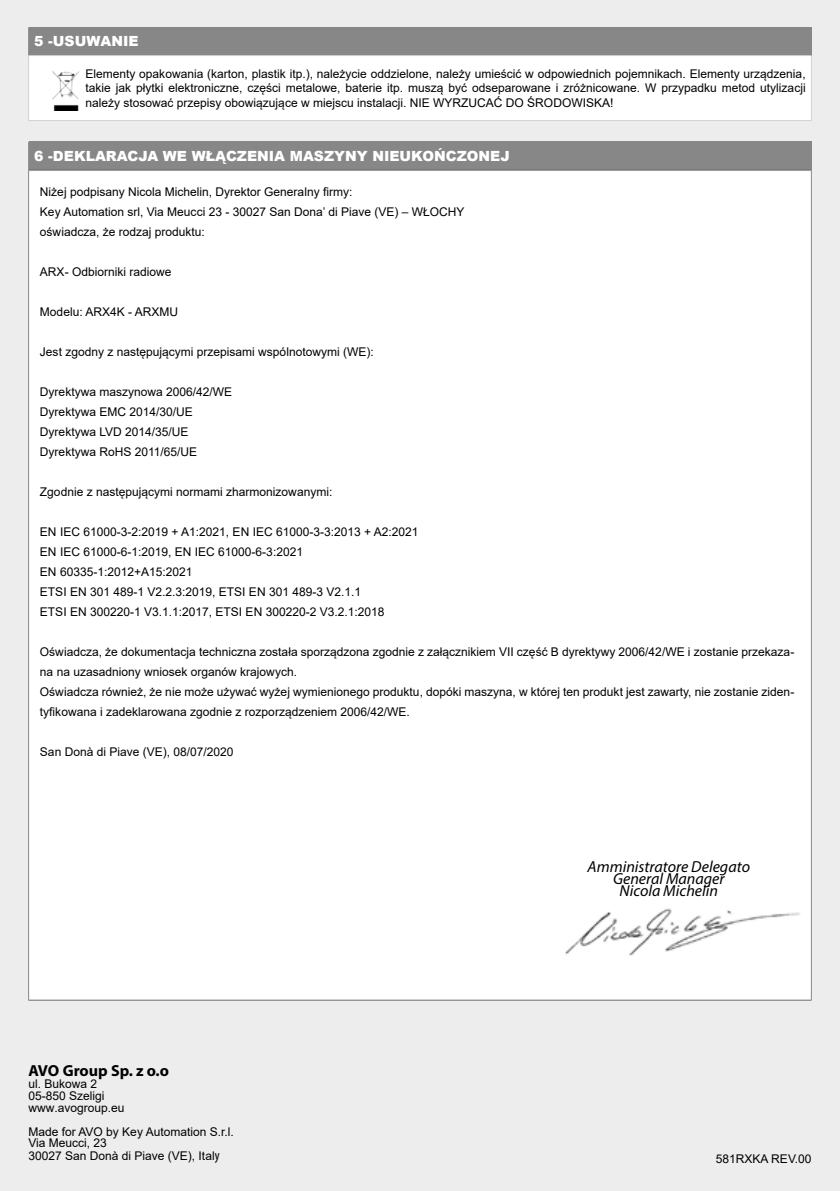
<style>
.page{position:relative;width:840px;height:1191px;background:#fff}
.page>*{position:absolute;margin:0;border:0;box-sizing:border-box;transform-origin:0 0}
.t1{font:italic 16px/12px "Myriad Pro";color:#000;text-align:center}
.t2{font:700 16px "Myriad Pro";color:#000}
.t3{font:900 14px "Arial";color:#fff}
.t4{font:12px/20px "Arial";color:#000}
.s1{font-family:"Myriad Pro";font-stretch:condensed;font-size:14px}
</style>
<div class="page">
<div style="left:0;top:0;width:839px;height:1191px;background:#ededed"></div>
<div style="left:29px;top:27px;width:781px;height:29px;background:#878787"></div>
<div style="left:29px;top:56px;width:781px;height:65px;background:#fff"></div>
<hr style="left:28px;top:55px;width:783px;height:1px;background:#d1d1d1">
<hr style="left:28px;top:56px;width:1px;height:64px;background:#d1d1d1">
<hr style="left:810px;top:56px;width:1px;height:64px;background:#d1d1d1">
<hr style="left:28px;top:120px;width:783px;height:1px;background:#d1d1d1">
<svg style="left:28px;top:27px;width:1px;height:28px"></svg>
<svg style="left:810px;top:27px;width:1px;height:28px"></svg>
<img style="left:52px;top:71px;width:28px;height:39px">
<div style="left:29px;top:142px;width:781px;height:28px;background:#878787"></div>
<div style="left:29px;top:170px;width:781px;height:830px;background:#fff"></div>
<svg style="left:28px;top:142px;width:1px;height:28px"></svg>
<hr style="left:28px;top:170px;width:1px;height:830px;background:#878787">
<svg style="left:810px;top:142px;width:1px;height:28px"></svg>
<hr style="left:810px;top:170px;width:1px;height:830px;background:#878787">
<hr style="left:29px;top:170px;width:781px;height:1px;background:#666">
<hr style="left:28px;top:999px;width:783px;height:1px;background:#666">
<img style="left:565px;top:908px;width:234px;height:48px">
<p class="t3" style="left:34px;top:31px;width:106px">5 -USUWANIE</p>
<p class="t4" style="left:85px;top:67px;width:721px;line-height:14.4px;text-align:justify">Elementy opakowania (karton, plastik itp.), należycie oddzielone, należy umieścić w odpowiednich pojemnikach. Elementy urządzenia, takie jak płytki elektroniczne, części metalowe, baterie itp. muszą być odseparowane i zróżnicowane. W przypadku metod utylizacji należy stosować przepisy obowiązujące w miejscu instalacji. NIE WYRZUCAĆ DO ŚRODOWISKA!</p>
<p class="t3" style="left:34px;top:146px;width:476px">6 -DEKLARACJA WE WŁĄCZENIA MASZYNY NIEUKOŃCZONEJ</p>
<p class="t4" style="left:40px;top:182px;width:426px">Niżej podpisany Nicola Michelin, Dyrektor Generalny firmy:<br>Key Automation srl, Via Meucci 23 - 30027 San Dona’ di Piave (VE) – WŁOCHY oświadcza, że rodzaj produktu:</p>
<p class="t4" style="left:40px;top:262px;width:133px">ARX- Odbiorniki radiowe</p>
<p class="t4" style="left:40px;top:302px;width:140px">Modelu: ARX4K - ARXMU</p>
<p class="t4" style="left:40px;top:342px;width:335px">Jest zgodny z następującymi przepisami wspólnotowymi (WE):</p>
<p class="t4" style="left:40px;top:382px;width:194px">Dyrektywa maszynowa 2006/42/WE<br>Dyrektywa EMC 2014/30/UE<br>Dyrektywa LVD 2014/35/UE<br>Dyrektywa RoHS 2011/65/UE</p>
<p class="t4" style="left:40px;top:482px;width:294px">Zgodnie z następującymi normami zharmonizowanymi:</p>
<p class="t4" style="left:40px;top:522px;width:380px">EN IEC 61000-3-2:2019 + A1:2021, EN IEC 61000-3-3:2013 + A2:2021<br>EN IEC 61000-6-1:2019, EN IEC 61000-6-3:2021<br>EN 60335-1:2012+A15:2021<br>ETSI EN 301 489-1 V2.2.3:2019, ETSI EN 301 489-3 V2.1.1<br>ETSI EN 300220-1 V3.1.1:2017, ETSI EN 300220-2 V3.2.1:2018</p>
<p class="t4" style="left:40px;top:642px;width:755px">Oświadcza, że dokumentacja techniczna została sporządzona zgodnie z załącznikiem VII część B dyrektywy 2006/42/WE i zostanie przekaza&shy;na na uzasadniony wniosek organów krajowych.<br>Oświadcza również, że nie może używać wyżej wymienionego produktu, dopóki maszyna, w której ten produkt jest zawarty, nie zostanie ziden&shy;tyfikowana i zadeklarowana zgodnie z rozporządzeniem 2006/42/WE.</p>
<p class="t4" style="left:40px;top:742px;width:195px">San Donà di Piave (VE), 08/07/2020</p>
<h1 class="t2" style="left:28px;top:1059px;width:142px">AVO Group Sp. z o.o</h1>
<p class="t4" style="left:28px;top:1077px;width:98px;line-height:12px">ul. Bukowa 2<br>05-850 Szeligi www.avogroup.eu</p>
<p class="t4" style="left:28px;top:1125px;width:207px;line-height:12.2px">Made for AVO by Key Automation S.r.l.<br>Via Meucci, 23<br>30027 San Donà di Piave (VE), Ital<span class="s1">y</span></p>
<h1 class="t1" style="left:587px;top:860px;width:164px">Amministratore Delegato<br>General Manager<br>Nicola Michelin</h1>
<p class="t4" style="left:715px;top:1148px;width:97px">581RXKA REV.00</p>
</div>
